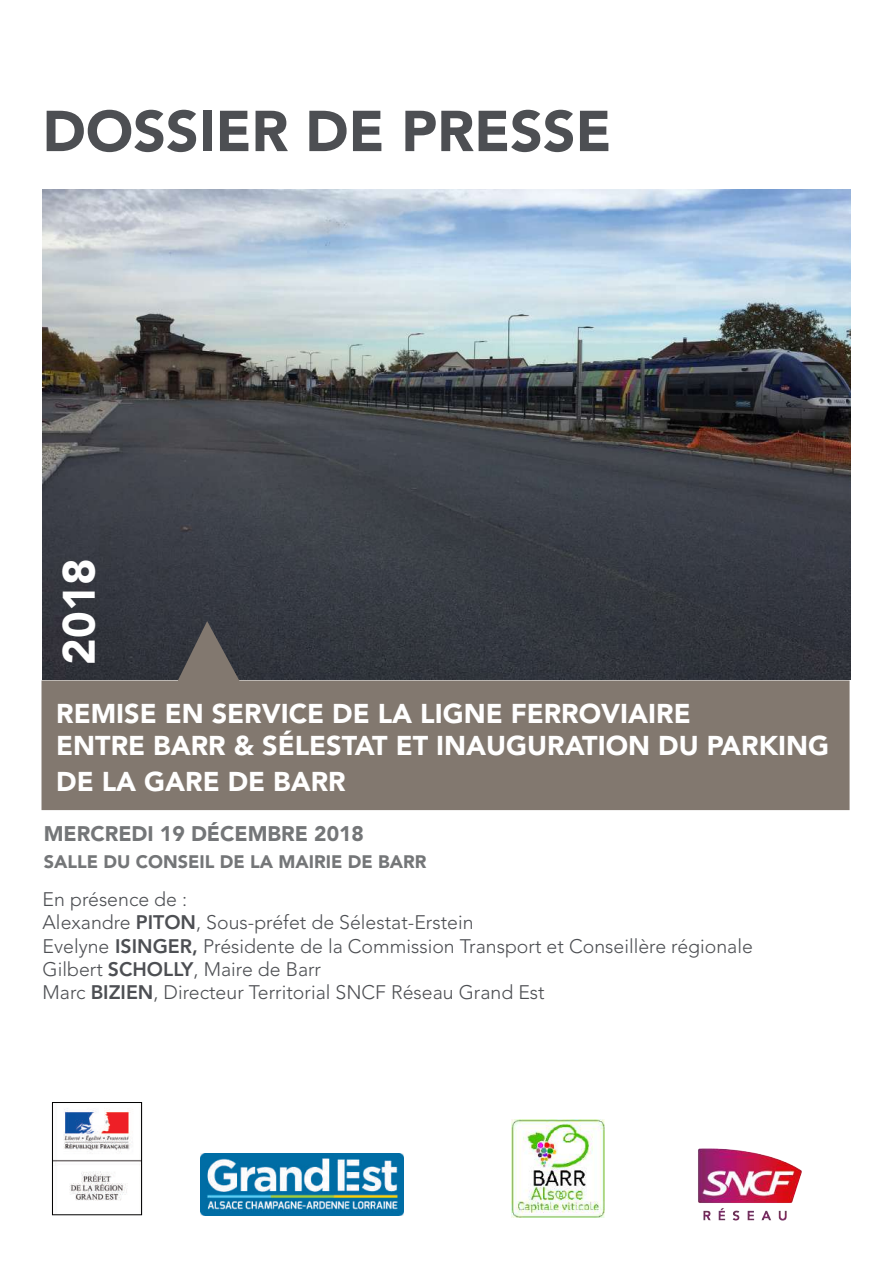
<style>
.page{position:relative;width:893px;height:1263px;background:#fff}
.page>*{position:absolute;margin:0;border:0;box-sizing:border-box;transform-origin:0 0}
.t1{font:900 57px "Avenir LT Std";color:#4d4f53}
.t2{font:900 45px "Avenir LT Std";color:#fff}
.t3{font:900 27px/32.4px "Avenir LT Std";color:#fff}
.t4{font:900 21px "Avenir LT Std";color:#747678}
.t5{font:300 19.5px/23.4px "Avenir LT Std";color:#4d4f53}
.t6{font:900 18px "Avenir LT Std";color:#747678}
.s1{font-weight:800}
</style>
<div class="page">
<img style="left:201px;top:1153px;width:202px;height:62px">
<img style="left:698px;top:1148px;width:104px;height:73px">
<img style="left:54px;top:1108px;width:86px;height:93px">
<div style="left:52px;top:1102px;width:90px;height:113px;border:1px solid #000"></div>
<img style="left:511px;top:1119px;width:93px;height:98px">
<img style="left:43px;top:189px;width:807px;height:491px">
<svg style="left:42px;top:621px;width:807px;height:189px;background:#69635f"></svg>
<h1 class="t1" style="left:43px;top:97px;width:570px">DOSSIER DE PRESSE</h1>
<h2 class="t2" style="left:52px;top:665px;width:108px;rotate:-90deg">2018</h2>
<h3 class="t3" style="left:56px;top:697px;width:775px">REMISE EN SERVICE DE LA LIGNE FERROVIAIRE<br>ENTRE BARR &amp; SÉLESTAT ET INAUGURATION DU PARKING</h3>
<h3 class="t3" style="left:56px;top:765px;width:291px">DE LA GARE DE BARR</h3>
<p class="t4" style="left:44px;top:821px;width:322px">MERCREDI 19 DÉCEMBRE 2018</p>
<p class="t6" style="left:44px;top:850px;width:384px">SALLE DU CONSEIL DE LA MAIRIE DE BARR</p>
<p class="t5" style="left:43px;top:887px;width:712px">En présence de :<br>Alexandre <span class="s1">PITON</span>, Sous-préfet de Sélestat-Erstein<br>Evelyne <span class="s1">ISINGER,</span> Présidente de la Commission Transport et Conseillère régionale Gilbert <span class="s1">SCHOLLY</span>, Maire de Barr<br>Marc <span class="s1">BIZIEN</span>, Directeur Territorial SNCF Réseau Grand Est</p>
</div>
